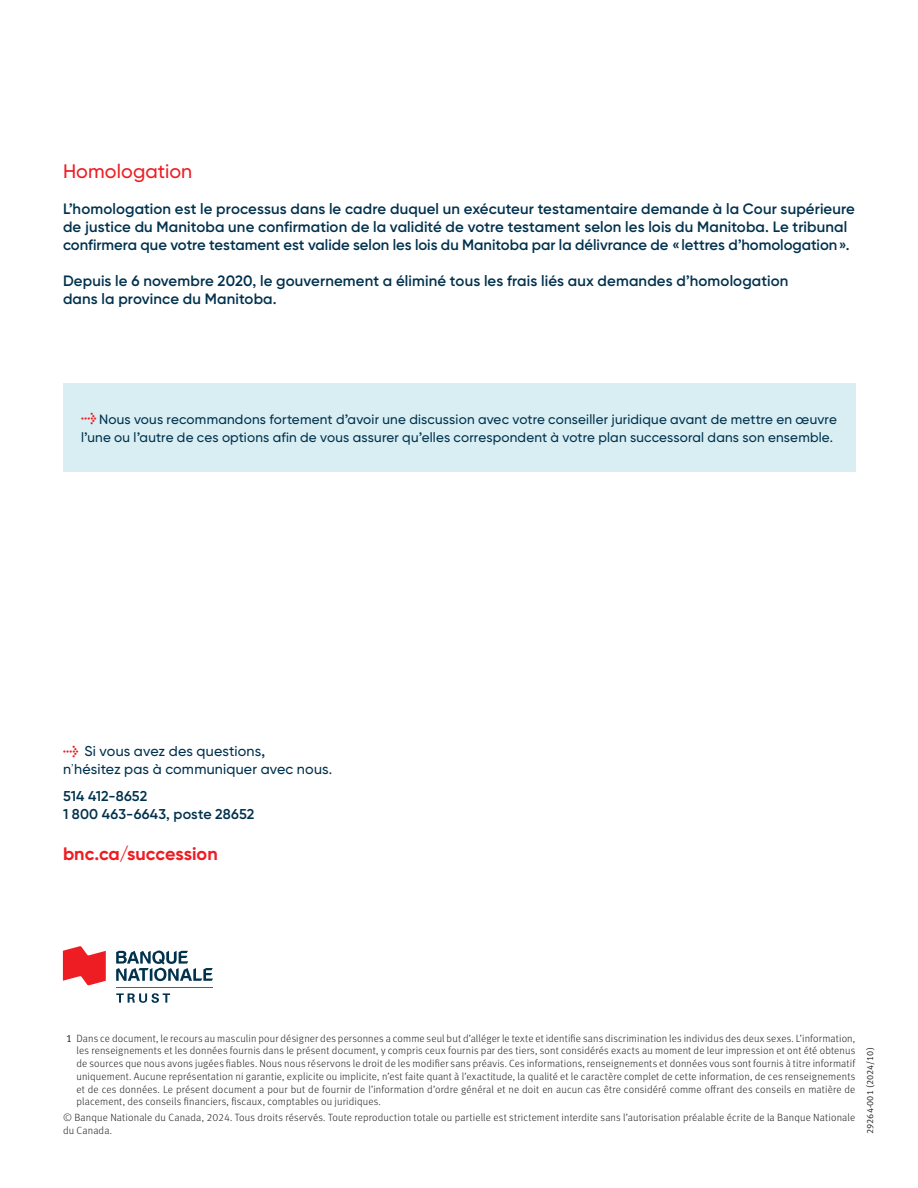
<style>
.page{position:relative;width:918px;height:1188px;background:#fff}
.page>*{position:absolute;margin:0;border:0;box-sizing:border-box;transform-origin:0 0}
.t1{font:500 19.5px "Gilroy BN";letter-spacing:.005em;color:#ee1d23}
.t2{font:700 18px "Gilroy BN";color:#ee1d23}
.t3{font:600 15px/18px "Gilroy BN";letter-spacing:.005em;color:#00314d}
.t4{font:500 14.25px/18px "Gilroy BN";letter-spacing:.01em;color:#00314d}
.t5{font:600 14.25px/18px "Gilroy BN";letter-spacing:.01em;color:#00314d}
.t6{font:500 13.5px/18px "Gilroy BN";letter-spacing:.015em;color:#00314d}
.t7{font:300 10.5px/12.8px "Meta OT";letter-spacing:.015em;color:#231f20;text-align:justify}
.t8{font:9px "Meta OT Norm";color:#231f20}
.s1{font-family:"Meta OT";font-weight:700;font-size:12.75px;color:#ee1d23}
.s2{font-weight:300}
.s3{font-family:"Meta OT Norm";font-weight:400}
</style>
<div class="page">
<div style="left:63px;top:383px;width:792px;height:89px;background:#d9eef3"></div>
<svg style="left:63px;top:946px;width:43px;height:39px"></svg>
<svg style="left:116px;top:950px;width:97px;height:31px"></svg>
<hr style="left:116px;top:987px;width:97px;height:1px;background:#ee1d23">
<svg style="left:116px;top:993px;width:54px;height:10px"></svg>
<h1 class="t1" style="left:63px;top:159px;width:131px">Homologation</h1>
<p class="t3" style="left:63px;top:199px;width:794px">L’homologation est le processus dans le cadre duquel un exécuteur testamentaire demande à la Cour supérieure de justice du Manitoba une confirmation de la validité de votre testament selon les lois du Manitoba. Le tribunal confirmera que votre testament est valide selon les lois du Manitoba par la délivrance de «lettres d’homologation».</p>
<h3 class="t3" style="left:63px;top:271px;width:727px">Depuis le 6 novembre 2020, le gouvernement a éliminé tous les frais liés aux demandes d’homologation dans la province du Manitoba.</h3>
<p class="t6" style="left:81px;top:410px;width:757px"><span class="s1">→</span> Nous vous recommandons fortement d’avoir une discussion avec votre conseiller juridique avant de mettre en œuvre l’une ou l’autre de ces options afin de vous assurer qu’elles correspondent à votre plan successoral dans son ensemble.</p>
<h3 class="t4" style="left:63px;top:742px;width:271px"><span class="s1">→</span> Si vous avez des questions,<br>n<span class="s2">’</span>hésitez pas à communiquer avec nous.</h3>
<h3 class="t5" style="left:63px;top:787px;width:193px">514 412-8652<br>1 800 463-6643, poste 28652</h3>
<h2 class="t2" style="left:63px;top:842px;width:156px">bnc.ca/succession</h2>
<p class="t7" style="left:77px;top:1032px;width:780px;text-indent:-10px"><span class="s3">1</span> Dans ce document, le recours au masculin pour désigner des personnes a comme seul but d’alléger le texte et identifie sans discrimination les individus des deux sexes. L’information, les renseignements et les données fournis dans le présent document, y compris ceux fournis par des tiers, sont considérés exacts au moment de leur impression et ont été obtenus de sources que nous avons jugées fiables. Nous nous réservons le droit de les modifier sans préavis. Ces informations, renseignements et données vous sont fournis à titre informatif uniquement. Aucune représentation ni garantie, explicite ou implicite, n’est faite quant à l’exactitude, la qualité et le caractère complet de cette information, de ces renseignements et de ces données. Le présent document a pour but de fournir de l’information d’ordre général et ne doit en aucun cas être considéré comme offrant des conseils en matière de placement, des conseils financiers, fiscaux, comptables ou juridiques.</p>
<p class="t7" style="left:63px;top:1111px;width:794px">© Banque Nationale du Canada, 2024. Tous droits réservés. Toute reproduction totale ou partielle est strictement interdite sans l’autorisation préalable écrite de la Banque Nationale du Canada.</p>
<p class="t8" style="left:864px;top:1134px;width:88px;rotate:-90deg">29264-001 (2024/10)</p>
</div>
